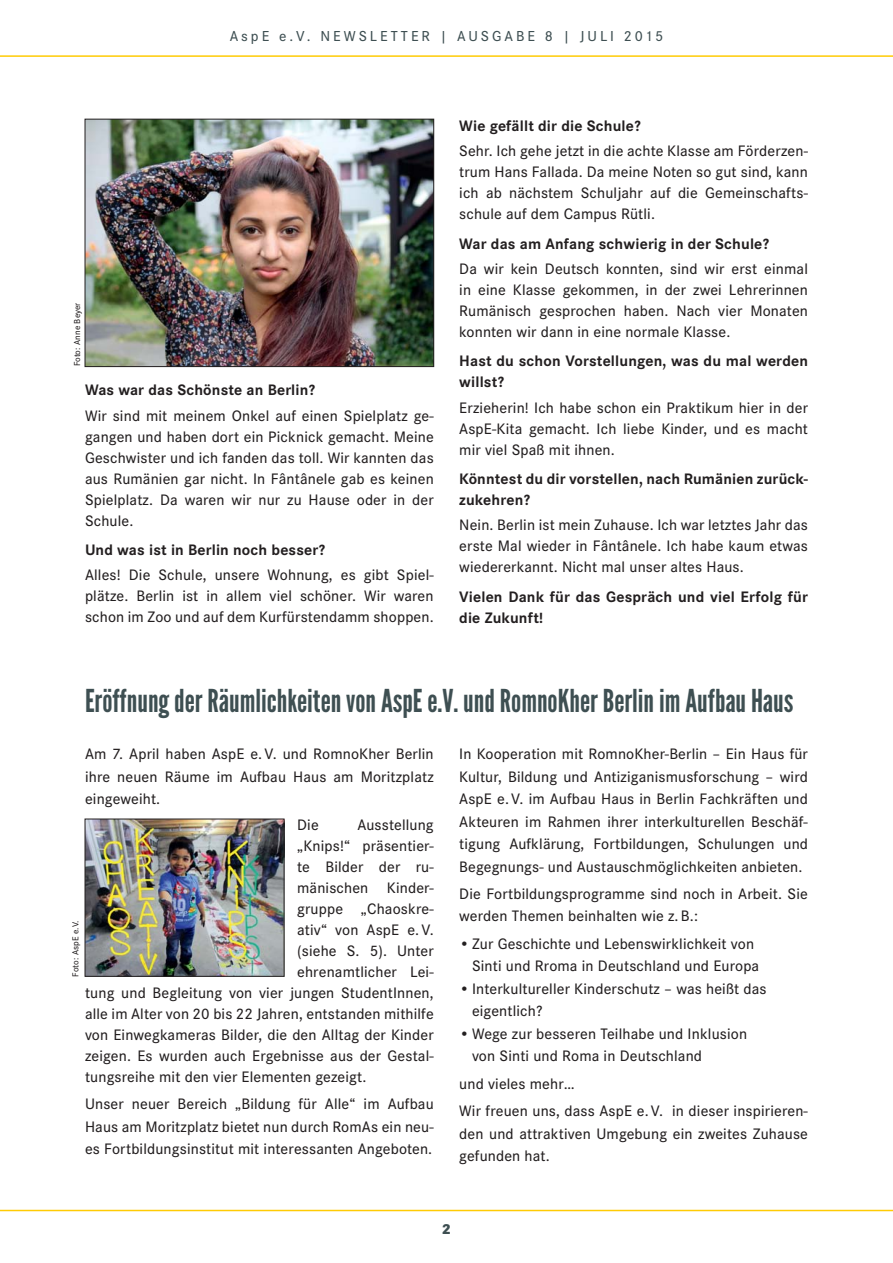
<style>
.page{position:relative;width:893px;height:1263px;background:#fff}
.page>*{position:absolute;margin:0;border:0;box-sizing:border-box;transform-origin:0 0}
.t1{font:31.5px "League Gothic";color:#3e4f52}
.t2{font:500 15.75px/21px "Corporate S";letter-spacing:.01em;color:#231f20;text-align:justify}
.t3{font:700 15.75px/21px "Corporate S";letter-spacing:.01em;color:#231f20}
.t4{font:500 15px "Corporate S";letter-spacing:.2em;color:#3e4f52}
.t5{font:800 15px "Corporate S";color:#3e4f52}
.t6{font:500 9px "Corporate S";letter-spacing:.005em;color:#231f20}
</style>
<div class="page">
<hr style="left:0;top:1210px;width:893px;height:1px;background:#ffcb04">
<hr style="left:0;top:55px;width:893px;height:2px;background:#ffcb04">
<img style="left:87px;top:121px;width:345px;height:244px">
<div style="left:85px;top:119px;width:349px;height:248px;border:1px solid #231f20"></div>
<img style="left:87px;top:821px;width:195px;height:154px">
<div style="left:85px;top:819px;width:199px;height:158px;border:1px solid #231f20"></div>
<p class="t4" style="left:230px;top:30px;width:435px">AspE e.V. NEWSLETTER | AUSGABE 8 | JULI 2015</p>
<p class="t6" style="left:74px;top:366px;width:65px;rotate:-90deg">Foto: Anne Beyer</p>
<p class="t3" style="left:85px;top:381px;width:232px">Was war das Schönste an Berlin?</p>
<p class="t2" style="left:85px;top:406px;width:350px">Wir sind mit meinem Onkel auf einen Spielplatz ge&shy;gangen und haben dort ein Picknick gemacht. Meine Geschwister und ich fanden das toll. Wir kannten das aus Rumänien gar nicht. In Fântânele gab es keinen Spielplatz. Da waren wir nur zu Hause oder in der Schule.</p>
<p class="t3" style="left:85px;top:541px;width:242px">Und was ist in Berlin noch besser?</p>
<p class="t2" style="left:85px;top:566px;width:350px">Alles! Die Schule, unsere Wohnung, es gibt Spiel&shy;plätze. Berlin ist in allem viel schöner. Wir waren schon im Zoo und auf dem Kurfürstendamm shoppen.</p>
<p class="t3" style="left:459px;top:117px;width:183px">Wie gefällt dir die Schule?</p>
<p class="t2" style="left:459px;top:142px;width:350px">Sehr. Ich gehe jetzt in die achte Klasse am Förderzen&shy;trum Hans Fallada. Da meine Noten so gut sind, kann ich ab nächstem Schuljahr auf die Gemeinschafts&shy;schule auf dem Campus Rütli.</p>
<p class="t3" style="left:459px;top:234px;width:311px">War das am Anfang schwierig in der Schule?</p>
<p class="t2" style="left:459px;top:260px;width:350px">Da wir kein Deutsch konnten, sind wir erst einmal in eine Klasse gekommen, in der zwei Lehrerinnen Rumänisch gesprochen haben. Nach vier Monaten konnten wir dann in eine normale Klasse.</p>
<p class="t3" style="left:459px;top:352px;width:350px">Hast du schon Vorstellungen, was du mal werden willst?</p>
<p class="t2" style="left:459px;top:398px;width:350px">Erzieherin! Ich habe schon ein Praktikum hier in der AspE-Kita gemacht. Ich liebe Kinder, und es macht mir viel Spaß mit ihnen.</p>
<p class="t3" style="left:459px;top:470px;width:350px">Könntest du dir vorstellen, nach Rumänien zurück&shy;zukehren?</p>
<p class="t2" style="left:459px;top:516px;width:350px">Nein. Berlin ist mein Zuhause. Ich war letztes Jahr das erste Mal wieder in Fântânele. Ich habe kaum etwas wiedererkannt. Nicht mal unser altes Haus.</p>
<p class="t3" style="left:459px;top:588px;width:350px">Vielen Dank für das Gespräch und viel Erfolg für die Zukunft!</p>
<h1 class="t1" style="left:85px;top:690px;width:710px">Eröffnung der Räumlichkeiten von AspE e.V. und RomnoKher Berlin im Aufbau Haus</h1>
<p class="t2" style="left:459px;top:744px;width:350px;line-height:22.5px">In Kooperation mit RomnoKher-Berlin – Ein Haus für Kultur, Bildung und Antiziganismusforschung – wird AspE e. V. im Aufbau Haus in Berlin Fachkräften und Akteuren im Rahmen ihrer interkulturellen Beschäf&shy;tigung Aufklärung, Fortbildungen, Schulungen und Begegnungs- und Austauschmöglichkeiten anbieten.</p>
<p class="t2" style="left:459px;top:884px;width:350px;line-height:22.5px">Die Fortbildungsprogramme sind noch in Arbeit. Sie werden Themen beinhalten wie z. B.:</p>
<p class="t2" style="left:472px;top:934px;width:289px;line-height:22.5px;text-indent:-13px">• Zur Geschichte und Lebenswirklichkeit von<br>Sinti und Rroma in Deutschland und Europa</p>
<p class="t2" style="left:472px;top:979px;width:296px;line-height:22.5px;text-indent:-13px">• Interkultureller Kinderschutz – was heißt das eigentlich?</p>
<p class="t2" style="left:472px;top:1024px;width:277px;line-height:22.5px;text-indent:-13px">• Wege zur besseren Teilhabe und Inklusion von Sinti und Roma in Deutschland</p>
<p class="t2" style="left:459px;top:1071px;width:350px;line-height:27.5px">und vieles mehr…<br>Wir freuen uns, dass AspE e. V. in dieser inspirieren-</p>
<p class="t2" style="left:459px;top:1123px;width:350px;line-height:22.5px">den und attraktiven Umgebung ein zweites Zuhause gefunden hat.</p>
<p class="t2" style="left:85px;top:744px;width:350px;line-height:22.5px">Am 7. April haben AspE e. V. und RomnoKher Berlin ihre neuen Räume im Aufbau Haus am Moritzplatz eingeweiht.</p>
<p class="t2" style="left:297px;top:816px;width:23px">Die</p>
<p class="t2" style="left:357px;top:816px;width:78px">Ausstellung</p>
<p class="t2" style="left:297px;top:837px;width:138px">„Knips!“ präsentier-</p>
<p class="t2" style="left:297px;top:858px;width:138px">te Bilder der ru-</p>
<p class="t2" style="left:297px;top:879px;width:138px">mänischen Kinder -</p>
<p class="t2" style="left:297px;top:900px;width:138px">gruppe „Chaoskre-</p>
<p class="t2" style="left:297px;top:921px;width:138px">ativ“ von AspE e. V.</p>
<p class="t2" style="left:297px;top:942px;width:138px">(siehe S. 5). Unter</p>
<p class="t2" style="left:297px;top:963px;width:138px">ehrenamtlicher Lei-</p>
<p class="t2" style="left:85px;top:984px;width:350px">tung und Begleitung von vier jungen StudentInnen,</p>
<p class="t2" style="left:85px;top:1005px;width:350px">alle im Alter von 20 bis 22 Jahren, entstanden mithilfe</p>
<p class="t2" style="left:85px;top:1026px;width:350px">von Einwegkameras Bilder, die den Alltag der Kinder</p>
<p class="t2" style="left:85px;top:1047px;width:350px">zeigen. Es wurden auch Ergebnisse aus der Gestal-</p>
<p class="t2" style="left:85px;top:1068px;width:283px">tungsreihe mit den vier Elementen gezeigt.</p>
<p class="t2" style="left:85px;top:1094px;width:350px;line-height:22.5px">Unser neuer Bereich „Bildung für Alle“ im Aufbau Haus am Moritzplatz bietet nun durch RomAs ein neu&shy;es Fortbildungsinstitut mit interessanten Angeboten.</p>
<p class="t6" style="left:72px;top:977px;width:58px;rotate:-90deg">Foto: AspE e.V.</p>
<p class="t5" style="left:442px;top:1223px;width:11px">2</p>
</div>
